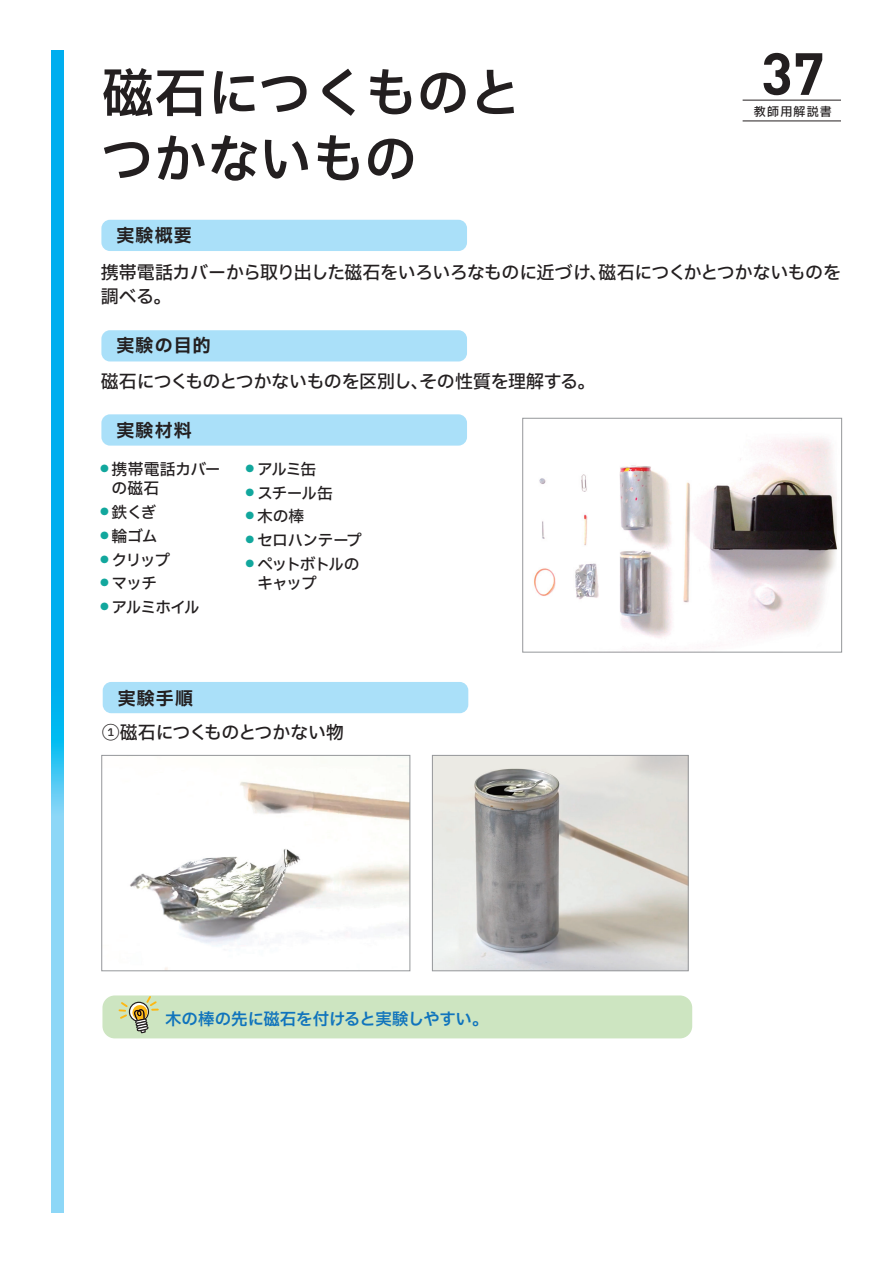
<style>
.page{position:relative;width:893px;height:1263px;background:#fff}
.page>*{position:absolute;margin:0;border:0;box-sizing:border-box;transform-origin:0 0}
.t1{font:700 58.5px "DIN";color:#231f20}
.t2{font:52.5px "IBM Plex Sans JP Sm Bld";color:#231f20}
.t3{font:18px/24px "IBM Plex Sans JP Medm";letter-spacing:-.025em;color:#231f20}
.t4{font:700 18px "IBM Plex Sans JP";letter-spacing:.06em;color:#231f20}
.t5{font:16.5px "IBM Plex Sans JP Sm Bld";letter-spacing:-.025em;color:#1074bc}
.t6{font:15.9px "IBM Plex Sans JP Medm";letter-spacing:-.065em;color:#231f20}
.t7{font:15.9px/19.5px "IBM Plex Sans JP Medm";letter-spacing:-.085em;color:#231f20}
.t8{font:15.9px/19.5px "IBM Plex Sans JP Medm";letter-spacing:.01em;color:#231f20}
.t9{font:15.9px "IBM Plex Sans JP Medm";letter-spacing:-.045em;color:#231f20}
.t10{font:12px "IBM Plex Sans JP Medm";letter-spacing:.1em;color:#231f20}
</style>
<div class="page">
<svg style="left:51px;top:50px;width:13px;height:1162px;background:#34bef2"></svg>
<img style="left:534px;top:438px;width:303px;height:211px">
<img style="left:130px;top:758px;width:278px;height:211px">
<div style="left:522px;top:418px;width:320px;height:234px;border:1px solid #95979a"></div>
<div style="left:102px;top:755px;width:308px;height:216px;border:1px solid #95979a"></div>
<img style="left:434px;top:757px;width:252px;height:212px">
<div style="left:432px;top:755px;width:256px;height:216px;border:1px solid #95979a"></div>
<div style="left:101px;top:330px;width:366px;height:31px;background:#aae0f9;border-radius:9px"></div>
<div style="left:101px;top:220px;width:366px;height:31px;background:#aae0f9;border-radius:9px"></div>
<div style="left:101px;top:414px;width:366px;height:32px;background:#aae0f9;border-radius:9px"></div>
<div style="left:103px;top:682px;width:365px;height:31px;background:#aae0f9;border-radius:9px"></div>
<hr style="left:743px;top:100px;width:98px;height:1px;background:#231f20">
<hr style="left:743px;top:121px;width:98px;height:1px;background:#231f20">
<div style="left:102px;top:995px;width:590px;height:43px;background:#cde5c1;border-radius:12px"></div>
<svg style="left:118px;top:995px;width:40px;height:39px"></svg>
<h2 class="t2" style="left:102px;top:53px;width:421px">磁石につくものと</h2>
<h2 class="t2" style="left:102px;top:119px;width:316px">つかないもの</h2>
<p class="t4" style="left:117px;top:222px;width:77px">実験概要</p>
<h1 class="t1" style="left:761px;top:35px;width:65px">37</h1>
<p class="t10" style="left:754px;top:103px;width:79px">教師用解説書</p>
<p class="t3" style="left:101px;top:259px;width:742px">携帯電話カバーから取り出した磁石をいろいろなものに近づけ、磁石につくかとつかないものを調べる。</p>
<p class="t4" style="left:117px;top:332px;width:96px">実験の目的</p>
<p class="t3" style="left:101px;top:368px;width:496px">磁石につくものとつかないものを区別し、その性質を理解する。</p>
<p class="t4" style="left:117px;top:416px;width:77px">実験材料</p>
<p class="t8" style="left:112px;top:458px;width:110px;text-indent:-12px"><sup>●</sup> 携帯電話カバーの磁石</p>
<p class="t6" style="left:100px;top:501px;width:58px"><sup>●</sup> 鉄くぎ</p>
<p class="t6" style="left:100px;top:524px;width:60px"><sup>●</sup> 輪ゴム</p>
<p class="t6" style="left:100px;top:548px;width:72px"><sup>●</sup> クリップ</p>
<p class="t6" style="left:100px;top:572px;width:59px"><sup>●</sup> マッチ</p>
<p class="t6" style="left:100px;top:596px;width:102px"><sup>●</sup> アルミホイル</p>
<p class="t6" style="left:245px;top:457px;width:73px"><sup>●</sup> アルミ缶</p>
<p class="t6" style="left:245px;top:481px;width:89px"><sup>●</sup> スチール缶</p>
<p class="t6" style="left:245px;top:505px;width:61px"><sup>●</sup> 木の棒</p>
<p class="t9" style="left:245px;top:529px;width:118px"><sup>●</sup> セロハンテープ</p>
<p class="t7" style="left:257px;top:553px;width:104px;text-indent:-12px"><sup>●</sup> ペットボトルのキャップ</p>
<p class="t4" style="left:118px;top:684px;width:77px">実験手順</p>
<p class="t3" style="left:102px;top:719px;width:244px">①磁石につくものとつかない物</p>
<p class="t5" style="left:165px;top:1006px;width:325px">木の棒の先に磁石を付けると実験しやすい。</p>
</div>
